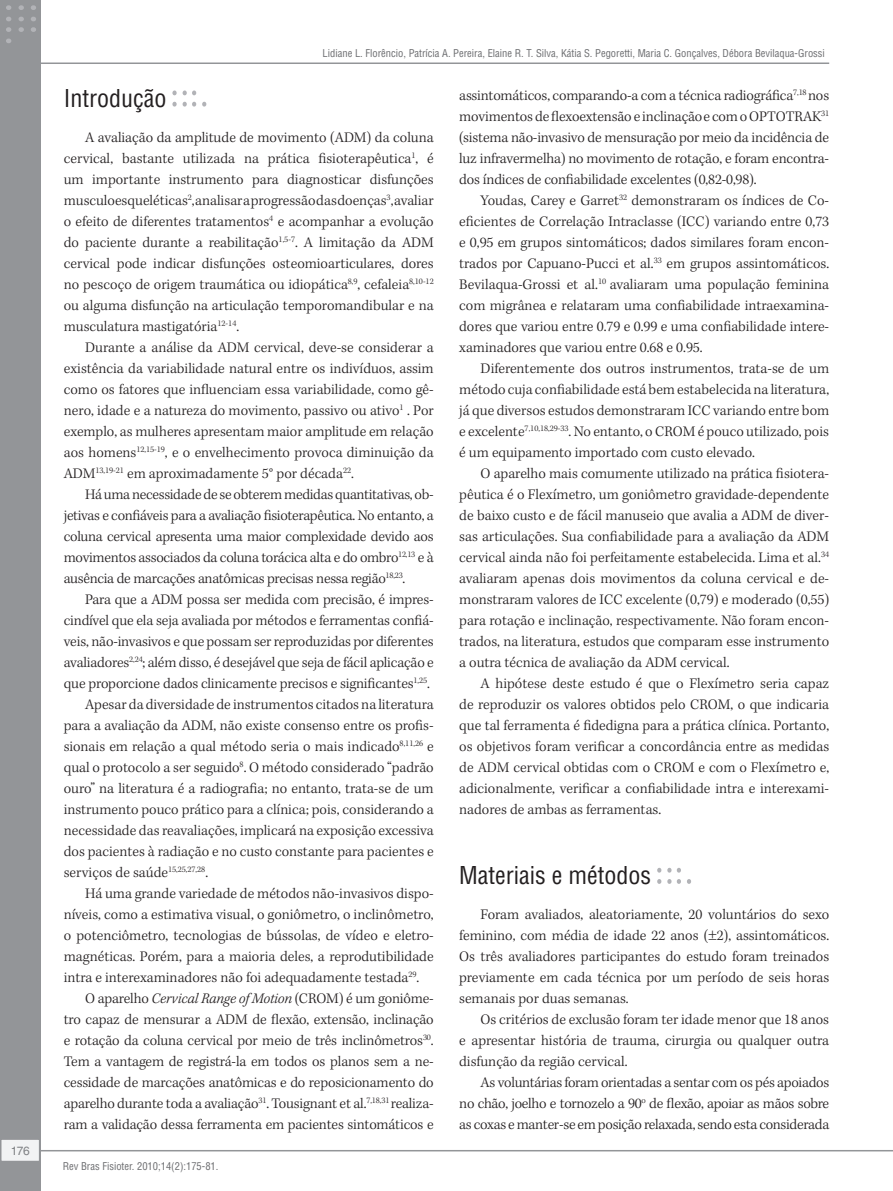
<style>
.page{position:relative;width:893px;height:1191px;background:#fff}
.page>*{position:absolute;margin:0;border:0;box-sizing:border-box;transform-origin:0 0}
.z04_0_Sub1{font:condensed 24px "Helvetica LT Std";color:#231f20}
.z05_0_texto_txt{font:300 15px/21px "Kepler Std";letter-spacing:-.005em;color:#231f20;text-align:justify}
.t1{font:12px "Helvetica LT Std";color:#808285}
.z06_2_cabecalho{font:condensed 10.5px "Helvetica LT Std";color:#6c6d70}
.s1{font-style:italic}
</style>
<div class="page">
<svg style="left:202px;top:102px;width:4px;height:5px"></svg>
<svg style="left:183px;top:102px;width:13px;height:5px"></svg>
<svg style="left:172px;top:102px;width:5px;height:5px"></svg>
<svg style="left:183px;top:90px;width:13px;height:5px"></svg>
<svg style="left:172px;top:90px;width:5px;height:5px"></svg>
<svg style="left:687px;top:879px;width:4px;height:5px"></svg>
<svg style="left:677px;top:879px;width:4px;height:5px"></svg>
<svg style="left:667px;top:879px;width:4px;height:5px"></svg>
<svg style="left:657px;top:879px;width:4px;height:5px"></svg>
<svg style="left:677px;top:868px;width:4px;height:4px"></svg>
<svg style="left:667px;top:867px;width:4px;height:5px"></svg>
<svg style="left:657px;top:867px;width:4px;height:5px"></svg>
<hr style="left:14px;top:1150px;width:879px;height:1px;background:#939598">
<hr style="left:13px;top:62px;width:816px;height:2px;background:#939598">
<div style="left:0;top:0;width:40px;height:1191px;background:#939598"></div>
<div style="left:1px;top:1139px;width:39px;height:22px;background:#f2f3f4"></div>
<div style="left:0;top:1138px;width:40px;height:24px;border:2px solid #939598"></div>
<svg style="left:6px;top:39px;width:5px;height:4px"></svg>
<svg style="left:6px;top:27px;width:5px;height:5px"></svg>
<svg style="left:6px;top:17px;width:5px;height:4px"></svg>
<svg style="left:6px;top:5px;width:5px;height:5px"></svg>
<svg style="left:19px;top:27px;width:5px;height:5px"></svg>
<svg style="left:19px;top:17px;width:5px;height:4px"></svg>
<svg style="left:19px;top:5px;width:5px;height:5px"></svg>
<svg style="left:31px;top:27px;width:5px;height:5px"></svg>
<svg style="left:31px;top:17px;width:5px;height:4px"></svg>
<svg style="left:31px;top:5px;width:5px;height:5px"></svg>
<p class="t1" style="left:11px;top:1143px;width:21px">176</p>
<p class="z06_2_cabecalho" style="left:323px;top:46px;width:504px">Lidiane L. Florêncio, Patrícia A. Pereira, Elaine R. T. Silva, Kátia S. Pegoretti, Maria C. Gonçalves, Débora Bevilaqua-Grossi</p>
<p class="z04_0_Sub1" style="left:64px;top:83px;width:104px">Introdução</p>
<p class="z05_0_texto_txt" style="left:64px;top:127px;width:371px;text-indent:21px">A avaliação da amplitude de movimento (ADM) da coluna cervical, bastante utilizada na prática fisioterapêutica<sup>1</sup>, é um importante instrumento para diagnosticar disfunções musculoesqueléticas<sup>2</sup>, analisar a progressão das doenças<sup>3</sup>, avaliar o efeito de diferentes tratamentos<sup>4</sup> e acompanhar a evolução do paciente durante a reabilitação<sup>1,5-7</sup>. A limitação da ADM cervical pode indicar disfunções osteomioarticulares, dores no pescoço de origem traumática ou idiopática<sup>8,9</sup>, cefaleia<sup>8,10-12 </sup>ou alguma disfunção na articulação temporomandibular e na musculatura mastigatória<sup>12-14</sup>.</p>
<p class="z05_0_texto_txt" style="left:64px;top:337px;width:371px;text-indent:21px">Durante a análise da ADM cervical, deve-se considerar a existência da variabilidade natural entre os indivíduos, assim como os fatores que influenciam essa variabilidade, como gê&shy;nero, idade e a natureza do movimento, passivo ou ativo<sup>1</sup> . Por exemplo, as mulheres apresentam maior amplitude em relação aos homens<sup>12,15-19</sup>, e o envelhecimento provoca diminuição da ADM<sup>13,19-21</sup> em aproximadamente 5° por década<sup>22</sup>.</p>
<p class="z05_0_texto_txt" style="left:64px;top:484px;width:371px;text-indent:21px">Há uma necessidade de se obterem medidas quantitativas, ob&shy;jetivas e confiáveis para a avaliação fisioterapêutica. No entanto, a coluna cervical apresenta uma maior complexidade devido aos movimentos associados da coluna torácica alta e do ombro<sup>12,13</sup> e à ausência de marcações anatômicas precisas nessa região<sup>18,23</sup>.</p>
<p class="z05_0_texto_txt" style="left:64px;top:589px;width:371px;text-indent:21px">Para que a ADM possa ser medida com precisão, é impres&shy;cindível que ela seja avaliada por métodos e ferramentas confiá&shy;veis, não-invasivos e que possam ser reproduzidas por diferentes avaliadores<sup>2,24</sup>; além disso, é desejável que seja de fácil aplicação e que proporcione dados clinicamente precisos e significantes<sup>1,25</sup>.</p>
<p class="z05_0_texto_txt" style="left:64px;top:694px;width:371px;text-indent:21px">Apesar da diversidade de instrumentos citados na literatura para a avaliação da ADM, não existe consenso entre os profis&shy;sionais em relação a qual método seria o mais indicado<sup>8,11,26</sup> e qual o protocolo a ser seguido<sup>8</sup>. O método considerado “padrão ouro” na literatura é a radiografia; no entanto, trata-se de um instrumento pouco prático para a clínica; pois, considerando a necessidade das reavaliações, implicará na exposição excessiva dos pacientes à radiação e no custo constante para pacientes e serviços de saúde<sup>15,25,27,28</sup>.</p>
<p class="z05_0_texto_txt" style="left:64px;top:883px;width:371px;text-indent:21px">Há uma grande variedade de métodos não-invasivos dispo&shy;níveis, como a estimativa visual, o goniômetro, o inclinômetro, o potenciômetro, tecnologias de bússolas, de vídeo e eletro&shy;magnéticas. Porém, para a maioria deles, a reprodutibilidade intra e interexaminadores não foi adequadamente testada<sup>29</sup>.</p>
<p class="z05_0_texto_txt" style="left:64px;top:988px;width:371px;text-indent:21px">O aparelho <span class="s1">Cervical Range of Motion</span> (CROM) é um goniôme&shy;tro capaz de mensurar a ADM de flexão, extensão, inclinação e rotação da coluna cervical por meio de três inclinômetros<sup>30</sup>.<br>Tem a vantagem de registrá-la em todos os planos sem a ne&shy;cessidade de marcações anatômicas e do reposicionamento do aparelho durante toda a avaliação<sup>31</sup>. Tousignant et al.<sup>7,18,31</sup> realiza&shy;ram a validação dessa ferramenta em pacientes sintomáticos e</p>
<p class="z06_2_cabecalho" style="left:63px;top:1160px;width:157px">Rev Bras Fisioter. 2010;14(2):175-81.</p>
<p class="z05_0_texto_txt" style="left:459px;top:85px;width:371px">assintomáticos, comparando-a com a técnica radiográfica<sup>7,18</sup> nos movimentos de flexoextensão e inclinaçãoe com o OPTOTRAK<sup>31 </sup>(sistema não-invasivo de mensuração por meio da incidência de luz infravermelha) no movimento de rotação, e foram encontra&shy;dos índices de confiabilidade excelentes (0,82-0,98).</p>
<p class="z05_0_texto_txt" style="left:459px;top:190px;width:371px;text-indent:21px">Youdas, Carey e Garret<sup>32</sup> demonstraram os índices de c o&shy;eficientes de correlação intraclasse (ICC) variando entre 0,73 e 0,95 em grupos sintomáticos; dados similares foram encon&shy;trados por Capuano-Pucci et al.<sup>33</sup> em grupos assintomáticos.<br>Bevilaqua-Grossi et al.<sup>10</sup> avaliaram uma população feminina com migrânea e relataram uma confiabilidade intraexamina&shy;dores que variou entre 0.79 e 0.99 e uma confiabilidade intere&shy;xaminadores que variou entre 0.68 e 0.95.</p>
<p class="z05_0_texto_txt" style="left:459px;top:358px;width:371px;text-indent:21px">Diferentemente dos outros instrumentos, trata-se de um método cuja confiabilidade está bem estabelecida na literatura, já que diversos estudos demonstraram ICC variando entre bom e excelente<sup>7,10,18,29-33</sup>. No entanto, o CROM é pouco utilizado, pois é um equipamento importado com custo elevado.</p>
<p class="z05_0_texto_txt" style="left:459px;top:463px;width:371px;text-indent:21px">O aparelho mais comumente utilizado na prática fisiotera&shy;pêutica é o Flexímetro, um goniômetro gravidade-dependente de baixo custo e de fácil manuseio que avalia a ADM de diver&shy;sas articulações. Sua confiabilidade para a avaliação da ADM cervical ainda não foi perfeitamente estabelecida. Lima et al.<sup>34 </sup>avaliaram apenas dois movimentos da coluna cervical e de&shy;monstraram valores de ICC excelente (0,79) e moderado (0,55) para rotação e inclinação, respectivamente. Não foram encon&shy;trados, na literatura, estudos que comparam esse instrumento a outra técnica de avaliação da ADM cervical.</p>
<p class="z05_0_texto_txt" style="left:459px;top:673px;width:371px;text-indent:21px">A hipótese deste estudo é que o Flexímetro seria capaz de reproduzir os valores obtidos pelo CROM, o que indicaria que tal ferramenta é fidedigna para a prática clínica. Portanto, os objetivos foram verificar a concordância entre as medidas de ADM cervical obtidas com o CROM e com o Flexímetro e, adicionalmente, verificar a confiabilidade intra e interexami&shy;nadores de ambas as ferramentas.</p>
<p class="z04_0_Sub1" style="left:459px;top:860px;width:193px">Materiais e métodos</p>
<p class="z05_0_texto_txt" style="left:459px;top:904px;width:371px;text-indent:21px">Foram avaliados, aleatoriamente, 20 voluntários do sexo feminino, com média de idade 22 anos ( 2), assintomáticos.<br>Os três avaliadores participantes do estudo foram treinados previamente em cada técnica por um período de seis horas semanais por duas semanas.</p>
<p class="z05_0_texto_txt" style="left:459px;top:1009px;width:371px;text-indent:21px">Os critérios de exclusão foram ter idade menor que 18 anos e apresentar história de trauma, cirurgia ou qualquer outra disfunção da região cervical.</p>
<p class="z05_0_texto_txt" style="left:459px;top:1072px;width:371px;text-indent:21px">As voluntárias foram orientadas a sentar com os pés apoiados no chão, joelho e tornozelo a 90<sup>o</sup> de flexão, apoiar as mãos sobre as coxas e manter-se em posição relaxada, sendo esta considerada</p>
</div>
